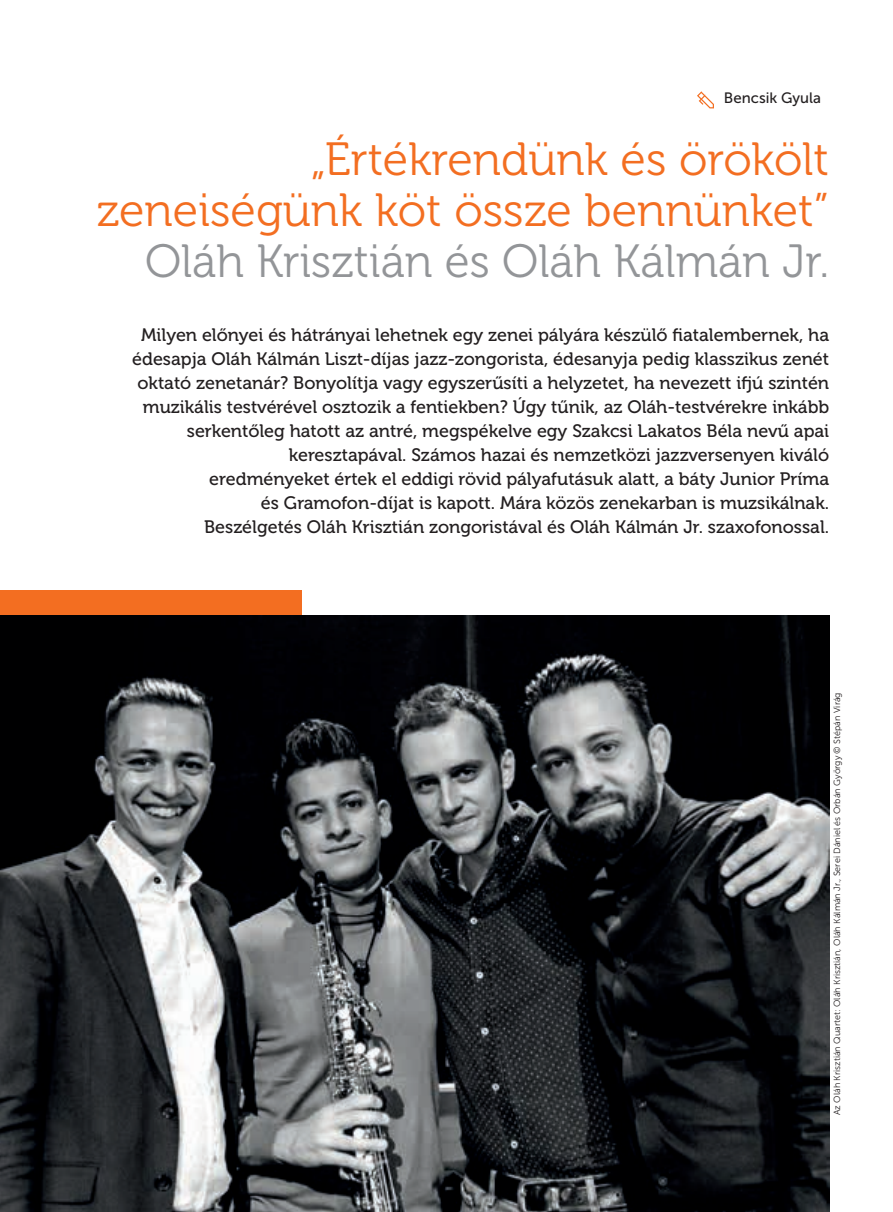
<style>
.page{position:relative;width:893px;height:1212px;background:#fff}
.page>*{position:absolute;margin:0;border:0;box-sizing:border-box;transform-origin:0 0}
.t1{font:46.5px/51px "Museo 300";color:#f36e21;text-align:right}
.t2{font:46.5px "Museo 300";color:#939598}
.t3{font:18px/24px "Museo 500";color:#231f20;text-align:right}
.t4{font:15px "Museo Sans 500";color:#231f20}
.t5{font:9px "Museo Sans 300";color:#231f20}
</style>
<div class="page">
<svg style="left:697px;top:91px;width:17px;height:17px"></svg>
<div style="left:0;top:590px;width:302px;height:25px;background:#f36e21"></div>
<img style="left:0;top:615px;width:829px;height:597px">
<p class="t4" style="left:724px;top:89px;width:99px">Bencsik Gyula</p>
<h1 class="t1" style="left:96px;top:134px;width:734px">„Értékrendünk és örökölt zeneiségünk köt össze bennünket”</h1>
<h1 class="t2" style="left:145px;top:236px;width:686px">Oláh Krisztián és Oláh Kálmán Jr.</h1>
<p class="t3" style="left:132px;top:323px;width:698px">Milyen előnyei és hátrányai lehetnek egy zenei pályára készülő fiatalembernek, ha édesapja Oláh Kálmán Liszt-díjas jazz-zongorista, édesanyja pedig klasszikus zenét oktató zenetanár? Bonyolítja vagy egyszerűsíti a helyzetet, ha nevezett ifjú szintén muzikális testvérével osztozik a fentiekben? Úgy tűnik, az Oláh-testvérekre inkább serkentőleg hatott az antré, megspékelve egy Szakcsi Lakatos Béla nevű apai keresztapával. Számos hazai és nemzetközi jazzversenyen kiváló<br>eredményeket értek el eddigi rövid pályafutásuk alatt, a báty Junior Príma<br>és Gramofon-díjat is kapott. Mára közös zenekarban is muzsikálnak.<br>Beszélgetés Oláh Krisztián zongoristával és Oláh Kálmán Jr. szaxofonossal.</p>
<p class="t5" style="left:832px;top:1115px;width:424px;rotate:-90deg">Az Oláh Krisztián Quartet: Oláh Krisztián, Oláh Kálmán Jr., Serei Dániel és Orbán György © Stépán Virág</p>
</div>
